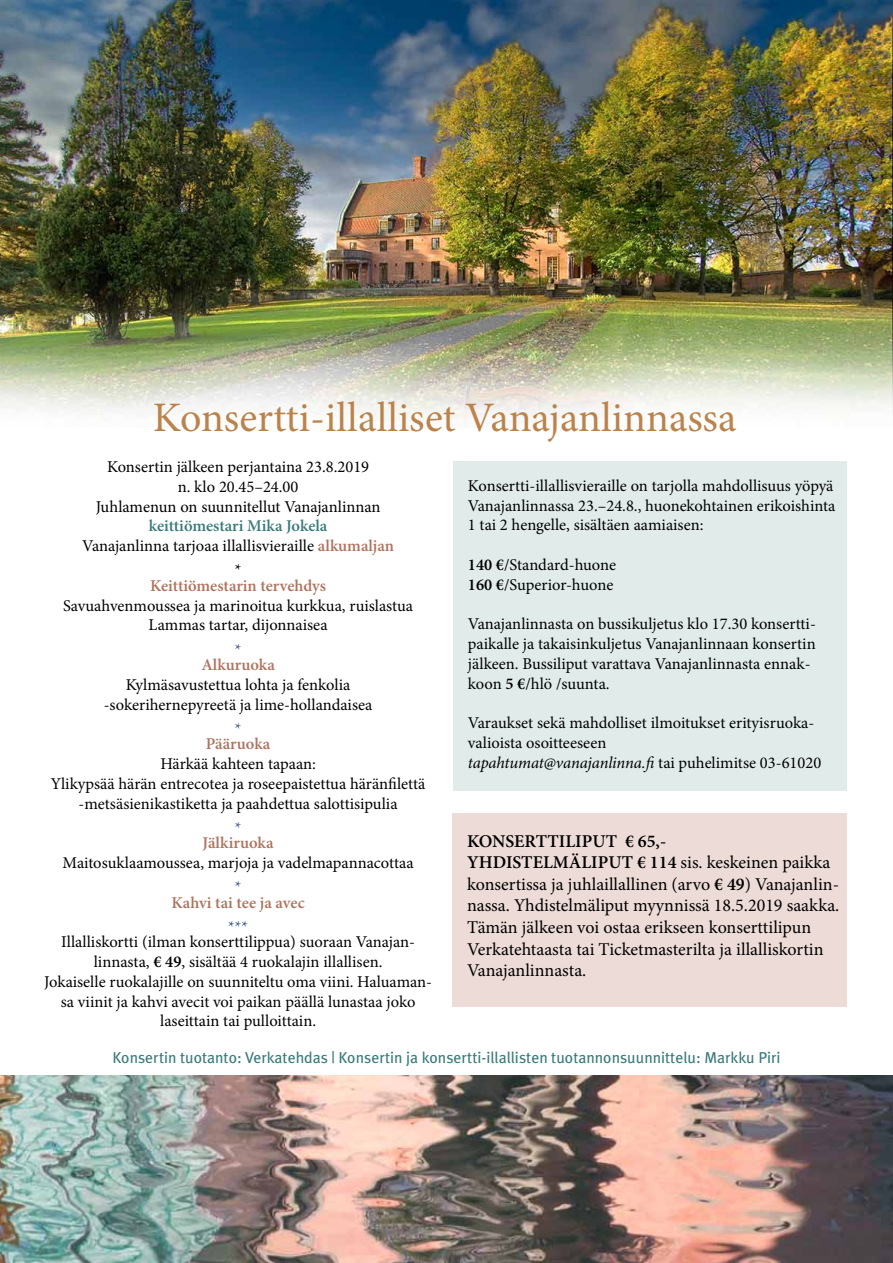
<style>
.page{position:relative;width:893px;height:1263px;background:#fff}
.page>*{position:absolute;margin:0;border:0;box-sizing:border-box;transform-origin:0 0}
.t1{font:42px "Minion Pro";color:#bb834c}
.t2{font:18px/21.6px "Minion Pro";color:#000}
.t3{font:16.5px/19.8px "Minion Pro";color:#000;text-align:center}
.t4{font:600 16.5px "Minion Pro";color:#ae7460}
.t5{font:16.5px "Minion Pro";color:#3b5a88}
.t6{font:15.75px "Meta Plus";color:#3b7b7a}
.s1{font-weight:600;color:#3b7b7a}
.s2{font-weight:600;color:#ae7460}
.s3{font-weight:600}
.s4{font-style:italic}
</style>
<div class="page">
<div style="left:453px;top:813px;width:394px;height:194px;background:#ecdbd6"></div>
<div style="left:453px;top:461px;width:394px;height:330px;background:#e1ecea"></div>
<img style="left:0;top:1075px;width:893px;height:188px">
<img style="left:0;top:0;width:893px;height:421px">
<h1 class="t1" style="left:153px;top:390px;width:585px">Konsertti-illalliset Vanajanlinnassa</h1>
<p class="t3" style="left:96px;top:457px;width:286px">Konsertin jälkeen perjantaina 23.8.2019<br>n. klo 20.45–24.00<br>Juhlamenun on suunnitellut Vanajanlinnan</p>
<p class="t3" style="left:82px;top:516px;width:314px"><span class="s1">keittiömestari Mika Jokela<br></span>Vanajanlinna tarjoaa illallisvieraille <span class="s2">alkumaljan</span></p>
<p class="t3" style="left:235px;top:560px;width:8px">*</p>
<p class="t4" style="left:150px;top:576px;width:177px">Keittiömestarin tervehdys</p>
<p class="t3" style="left:63px;top:595px;width:352px">Savuahvenmoussea ja marinoitua kurkkua, ruislastua<br>Lammas tartar, dijonnaisea</p>
<p class="t5" style="left:235px;top:638px;width:8px">*</p>
<p class="t4" style="left:201px;top:655px;width:75px">Alkuruoka</p>
<p class="t3" style="left:104px;top:675px;width:270px">Kylmäsavustettua lohta ja fenkolia -sokerihernepyreetä ja lime-hollandaisea</p>
<p class="t5" style="left:235px;top:718px;width:8px">*</p>
<p class="t4" style="left:206px;top:734px;width:66px">Pääruoka</p>
<p class="t3" style="left:51px;top:754px;width:376px">Härkää kahteen tapaan:<br>Ylikypsää härän entrecotea ja roseepaistettua häränfilettä -metsäsienikastiketta ja paahdettua salottisipulia</p>
<p class="t5" style="left:235px;top:817px;width:8px">*</p>
<p class="t4" style="left:203px;top:833px;width:72px">Jälkiruoka</p>
<p class="t3" style="left:63px;top:853px;width:353px">Maitosuklaamoussea, marjoja ja vadelmapannacottaa</p>
<p class="t5" style="left:235px;top:876px;width:8px">*</p>
<p class="t4" style="left:172px;top:892px;width:135px">Kahvi tai tee ja avec</p>
<p class="t5" style="left:228px;top:916px;width:21px">***</p>
<p class="t3" style="left:44px;top:932px;width:390px">Illalliskortti (ilman konserttilippua) suoraan Vanajan&shy;linnasta, <span class="s3">€ 49</span>, sisältää 4 ruokalajin illallisen.<br>Jokaiselle ruokalajille on suunniteltu oma viini. Haluaman&shy;sa viinit ja kahvi avecit voi paikan päällä lunastaa joko laseittain tai pulloittain.</p>
<p class="t3" style="left:468px;top:476px;width:369px;text-align:justify">Konsertti-illallisvieraille on tarjolla mahdollisuus yöpyä Vanajanlinnassa 23.–24.8., huonekohtainen erikoishinta 1 tai 2 hengelle, sisältäen aamiaisen:</p>
<p class="t3" style="left:468px;top:555px;width:150px;text-align:left"><span class="s3">140 €</span>/Standard-huone<br><span class="s3">160 €</span>/Superior-huone</p>
<p class="t3" style="left:468px;top:614px;width:350px;text-align:left">Vanajanlinnasta on bussikuljetus klo 17.30 konsertti&shy;paikalle ja takaisinkuljetus Vanajanlinnaan konsertin jälkeen. Bussiliput varattava Vanajanlinnasta ennak&shy;koon <span class="s3">5 €</span>/hlö /suunta.</p>
<p class="t3" style="left:468px;top:713px;width:355px;text-align:left">Varaukset sekä mahdolliset ilmoitukset erityisruoka&shy;valioista osoitteeseen<br><span class="s4">tapahtumat@vanajanlinna.fi</span> tai puhelimitse 03-61020</p>
<p class="t2" style="left:467px;top:830px;width:374px"><span class="s3">KONSERTTILIPUT € 65,-<br>YHDISTELMÄLIPUT € 114</span> sis. keskeinen paikka konsertissa ja juhlaillallinen (arvo <span class="s3">€ 49</span>) Vanajanlin&shy;nassa. Yhdistelmäliput myynnissä 18.5.2019 saakka.<br>Tämän jälkeen voi ostaa erikseen konserttilipun Verkatehtaasta tai Ticketmasterilta ja illalliskortin Vanajanlinnasta.</p>
<p class="t6" style="left:113px;top:1048px;width:669px">Konsertin tuotanto: Verkatehdas | Konsertin ja konsertti-illallisten tuotannonsuunnittelu: Markku Piri</p>
</div>
